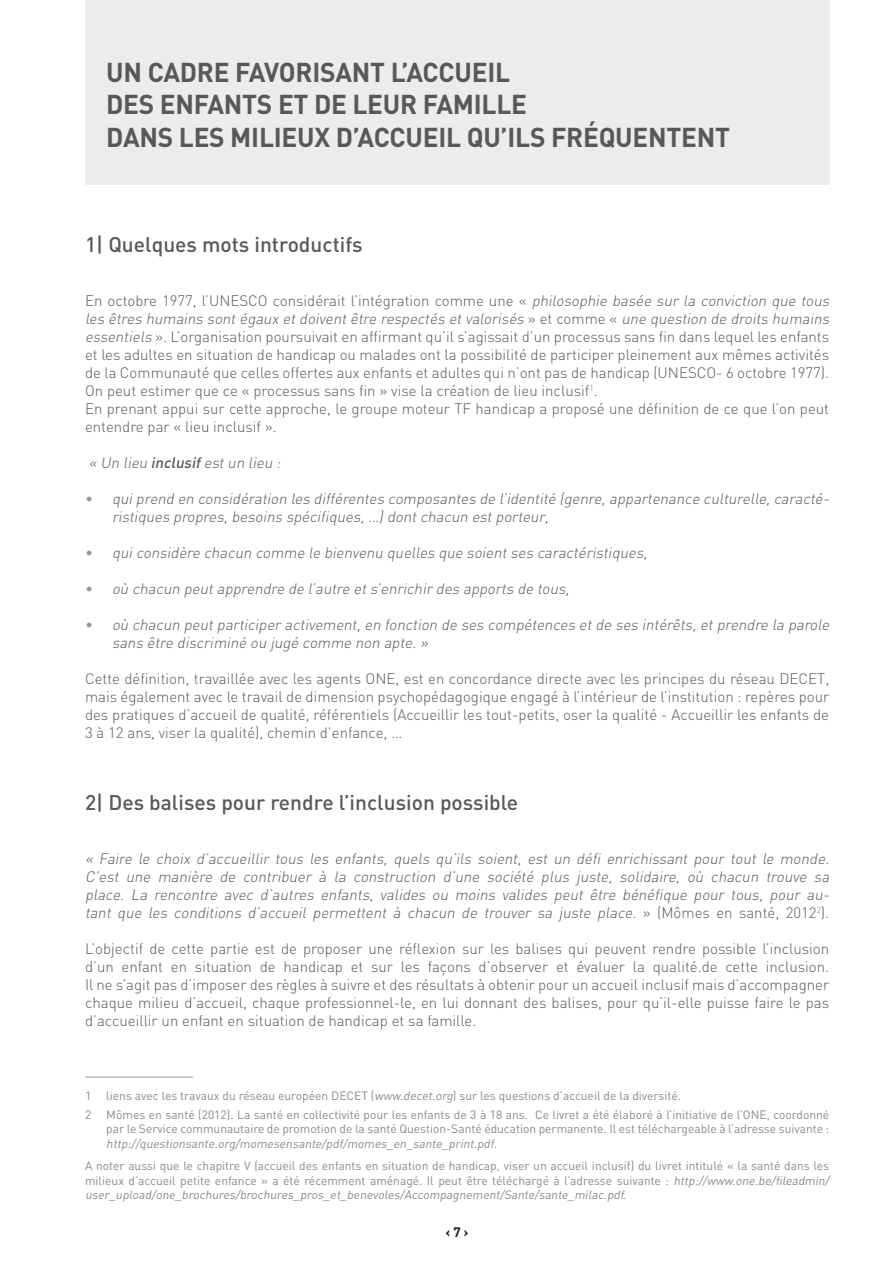
<style>
.page{position:relative;width:893px;height:1263px;background:#fff}
.page>*{position:absolute;margin:0;border:0;box-sizing:border-box;transform-origin:0 0}
.t1{font:700 27px/32.4px "DIN";letter-spacing:-.01em;color:#57585a}
.Titre{font:500 21px "DIN";color:#57585a}
.Texte_puce{font:300 15px/18px "DIN";color:#57585a}
.Texte{font:italic 300 15px/18px "DIN";color:#57585a}
.Texte-2{font:300 15px/18px "DIN";color:#57585a}
.Texte_puce-2{font:italic 300 15px "DIN";color:#57585a}
.t2{font:700 13.5px "DIN";color:#231f20}
.Note_de_bas_de_page{font:12px/14.4px "DIN";color:#87898c;text-align:justify}
.s1{font-style:italic}
.s2{font-weight:500}
.s3{font-style:normal;color:#97999c}
.s4{font-style:normal}
</style>
<div class="page">
<div style="left:85px;top:0;width:744px;height:185px;background:#ececee"></div>
<hr style="left:85px;top:1077px;width:108px;height:1px;background:#97999c">
<h1 class="t1" style="left:106px;top:55px;width:625px">UN CADRE FAVORISANT L’ACCUEIL<br>DES ENFANTS ET DE LEUR FAMILLE<br>DANS LES MILIEUX D’ACCUEIL QU’ILS FRÉQUENTENT</h1>
<p class="Titre" style="left:85px;top:231px;width:279px">1| Quelques mots introductifs</p>
<p class="Texte_puce" style="left:85px;top:291px;width:749px">En octobre 1977, l’UNESCO considérait l’intégration comme une « <span class="s1">philosophie basée sur la conviction que tous les êtres humains sont égaux et doivent être respectés et valorisés</span> » e t c o m m e « <span class="s1">une question de droits humains essentiels</span>». L’organisation poursuivait en affirmant qu’il s’agissait d’un processus sans fin dans lequel les enfants et les adultes en situation de handicap ou malades ont la possibilité de participer pleinement aux mêmes activités de la Communauté que celles offertes aux enfants et adultes qui n’ont pas de handicap (UNESCO- 6 octobre 1977).<br>On peut estimer que ce « processus sans fin » vise la création de lieu inclusif<sup>1</sup>.</p>
<p class="Texte_puce" style="left:85px;top:399px;width:746px">En prenant appui sur cette approche, le groupe moteur TF handicap a proposé une définition de ce que l’on peut entendre par « lieu inclusif ».</p>
<p class="Texte_puce-2" style="left:89px;top:453px;width:196px">« Un lieu <span class="s2">inclusif</span>est un lieu :</p>
<p class="Texte" style="left:112px;top:489px;width:722px;text-indent:-27px"><span class="s3">•</span> qui prend en considération les différentes composantes de l’identité (genre, appartenance culturelle, caracté&shy;ristiques propres, besoins spécifiques, …) dont chacun est porteur,</p>
<p class="Texte" style="left:85px;top:543px;width:567px"><span class="s3">•</span> qui considère chacun comme le bienvenu quelles que soient ses caractéristiques,</p>
<p class="Texte" style="left:85px;top:579px;width:489px"><span class="s3">•</span> où chacun peut apprendre de l’autre et s’enrichir des apports de tous,</p>
<p class="Texte" style="left:112px;top:615px;width:722px;text-indent:-27px"><span class="s3">•</span> où chacun peut participer activement, en fonction de ses compétences et de ses intérêts, et prendre la parole sans être discriminé ou jugé comme non apte. »</p>
<p class="Texte_puce" style="left:85px;top:669px;width:746px;text-align:justify">Cette définition, travaillée avec les agents ONE, est en concordance directe avec les principes du réseau DECET, mais également avec le travail de dimension psychopédagogique engagé à l’intérieur de l’institution : repères pour des pratiques d’accueil de qualité, référentiels (Accueillir les tout-petits, oser la qualité - Accueillir les enfants de 3 à 12 ans, viser la qualité), chemin d’enfance, …</p>
<p class="Titre" style="left:85px;top:789px;width:435px">2| Des balises pour rendre l’inclusion possible</p>
<p class="Texte" style="left:85px;top:849px;width:749px">« Faire le choix d’accueillir tous les enfants, quels qu’ils soient, est un défi enrichissant pour tout le monde.<br>C’est une manière de contribuer à la construction d’une société plus juste, solidaire, où chacun trouve sa place. La rencontre avec d’autres enfants, valides ou moins valides peut être bénéfique pour tous, pour au&shy;tant que les conditions d’accueil permettent à chacun de trouver sa juste place. <span class="s4">» ( M ô m e s e n s a n t é , 2 0 1 2</span> <sup>2</sup> <span class="s4">) .</span></p>
<p class="Texte-2" style="left:85px;top:939px;width:746px">L’objectif de cette partie est de proposer une réflexion sur les balises qui peuvent rendre possible l’inclusion d’un enfant en situation de handicap et sur les façons d’observer et évaluer la qualité.de cette inclusion.<br>Il ne s’agit pas d’imposer des règles à suivre et des résultats à obtenir pour un accueil inclusif mais d’accompagner chaque milieu d’accueil, chaque professionnel-le, en lui donnant des balises, pour qu’il-elle puisse faire le pas d’accueillir un enfant en situation de handicap et sa famille.</p>
<p class="Note_de_bas_de_page" style="left:85px;top:1088px;width:8px">1</p>
<p class="Note_de_bas_de_page" style="left:106px;top:1088px;width:576px">liens avec les travaux du réseau européen DECET (<span class="s1">www.decet.org</span>) sur les questions d’accueil de la diversité.</p>
<p class="Note_de_bas_de_page" style="left:85px;top:1107px;width:8px">2</p>
<p class="Note_de_bas_de_page" style="left:106px;top:1107px;width:724px">Mômes en santé (2012). La santé en collectivité pour les enfants de 3 à 18 ans. Ce livret a été élaboré à l’initiative de l’ONE, coordonné par le Service communautaire de promotion de la santé Question-Santé éducation permanente. Il est téléchargeable à l’adresse suivante : <span class="s1">http://questionsante.org/momesensante/pdf/momes_en_sante_print.pdf</span>.</p>
<p class="Note_de_bas_de_page" style="left:85px;top:1159px;width:748px;text-align:left">A noter aussi que le chapitre V (accueil des enfants en situation de handicap, viser un accueil inclusif) du livret intitulé « la santé dans les milieux d’accueil petite enfance » a été récemment aménagé. Il peut être téléchargé à l’adresse suivante : <span class="s1">http://www.one.be/fileadmin/ user_upload/one_brochures/brochures_pros_et_benevoles/Accompagnement/Sante/sante_milac.pdf.</span></p>
<p class="t2" style="left:446px;top:1223px;width:25px">‹ 7 ›</p>
</div>
